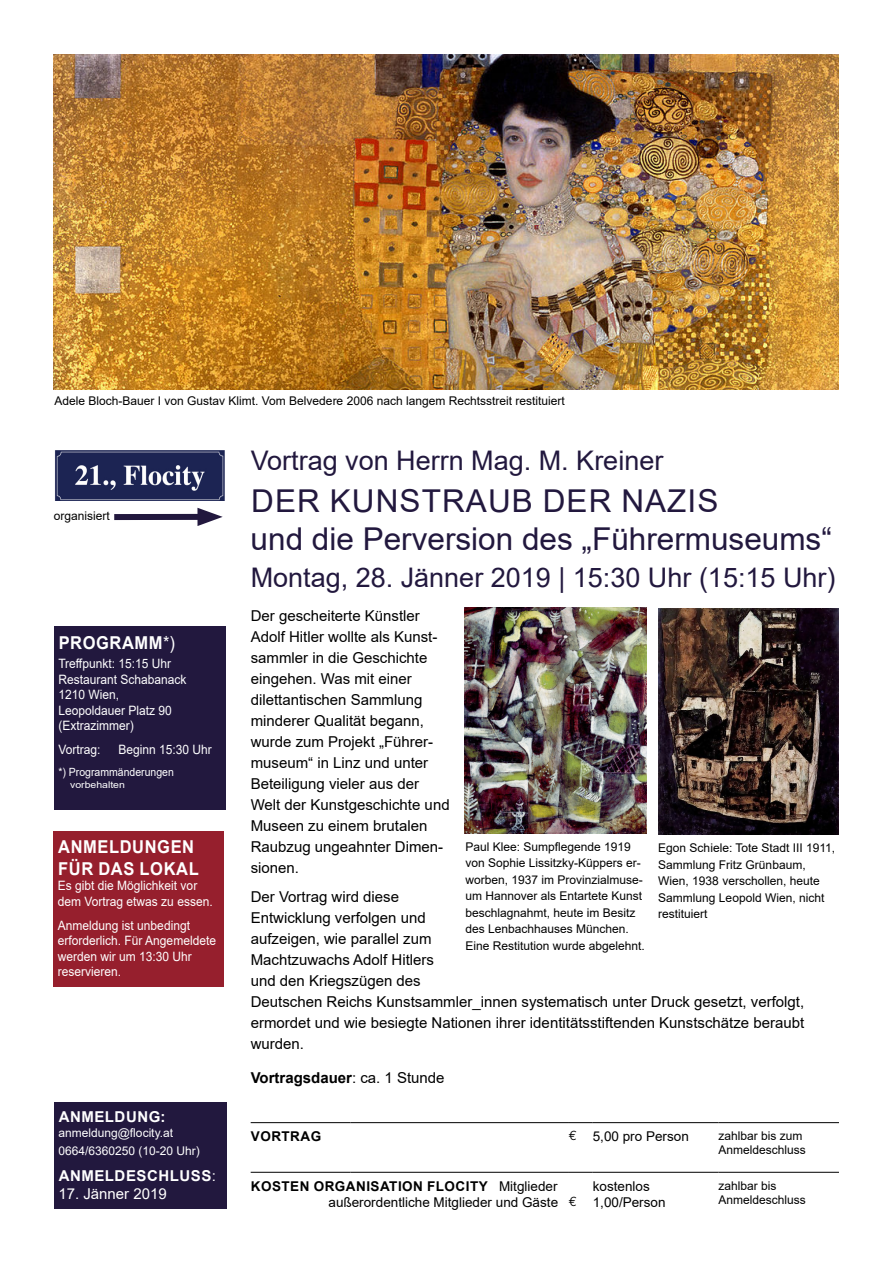
<style>
.page{position:relative;width:893px;height:1263px;background:#fff}
.page>*{position:absolute;margin:0;border:0;box-sizing:border-box;transform-origin:0 0}
.t1{font:31.5px/37.8px "Arial";color:#22183e}
.t2{font:27px "Arial";color:#22183e}
.t3{font:700 17.7px/21.3px "Arial";letter-spacing:.035em;color:#fff;scale:.93 1}
.t4{font:15px/21px "Arial";color:#000}
.t5{font:700 15px "Arial";letter-spacing:.035em;color:#fff}
.t6{font:700 15px "Arial";color:#000}
.t7{font:15px "Arial";color:#fff}
.t8{font:13.5px/16.2px "Arial";color:#000}
.t9{font:700 13.5px "Arial";letter-spacing:.035em;color:#000}
.t10{font:12.9px/15.5px "Arial";color:#fff;scale:.93 1}
.t11{font:12px/16.5px "Arial";color:#000}
.t12{font:12px/18px "Arial";color:#fff}
.t13{font:11.25px "Arial";color:#fff;scale:.93 1}
.t14{font:9.3px "Arial";color:#fff;scale:1.13 1}
.s1{font-weight:400}
.s2{font-family:"Euro Mono"}
.s3{font-weight:700}
</style>
<div class="page">
<hr style="left:251px;top:1122px;width:99px;height:1px;background:#000">
<hr style="left:350px;top:1122px;width:219px;height:1px;background:#000">
<svg style="left:569px;top:1122px;width:24px;height:1px"></svg>
<hr style="left:593px;top:1122px;width:125px;height:1px;background:#000">
<hr style="left:718px;top:1122px;width:121px;height:1px;background:#000">
<hr style="left:251px;top:1172px;width:99px;height:1px;background:#000">
<hr style="left:350px;top:1172px;width:219px;height:1px;background:#000">
<svg style="left:569px;top:1172px;width:24px;height:1px"></svg>
<hr style="left:593px;top:1172px;width:125px;height:1px;background:#000">
<hr style="left:718px;top:1172px;width:121px;height:1px;background:#000">
<div style="left:54px;top:626px;width:172px;height:183px;background:#22183e"></div>
<div style="left:54px;top:1103px;width:172px;height:106px;background:#22183e"></div>
<div style="left:114px;top:514px;width:94px;height:6px;background:#22183e"></div>
<svg style="left:197px;top:508px;width:26px;height:18px"></svg>
<img style="left:55px;top:451px;width:170px;height:50px">
<div style="left:54px;top:831px;width:170px;height:156px;background:#961f2d"></div>
<img style="left:54px;top:54px;width:785px;height:335px">
<img style="left:658px;top:609px;width:181px;height:226px">
<img style="left:464px;top:607px;width:182px;height:226px">
<p class="t11" style="left:55px;top:393px;width:512px">Adele Bloch-Bauer I von Gustav Klimt. Vom Belvedere 2006 nach langem Rechtsstreit restituiert</p>
<p class="t11" style="left:54px;top:508px;width:58px">organisiert</p>
<p class="t3" style="left:59px;top:632px;width:126px">PROGRAMM<span class="s1">*)</span></p>
<p class="t10" style="left:58px;top:656px;width:139px">Treffpunkt: 15:15 Uhr<br>Restaurant Schabanack<br>1210 Wien,<br>Leopoldauer Platz 90 (Extrazimmer)</p>
<p class="t10" style="left:58px;top:742px;width:47px">Vortrag:</p>
<p class="t10" style="left:118px;top:742px;width:102px">Beginn 15:30 Uhr</p>
<p class="t13" style="left:58px;top:765px;width:126px">*) Programmänderungen</p>
<p class="t14" style="left:70px;top:778px;width:50px">vorbehalten</p>
<p class="t3" style="left:58px;top:836px;width:153px">ANMELDUNGEN<br>FÜR DAS LOKAL</p>
<p class="t10" style="left:58px;top:878px;width:168px">Es gibt die Möglichkeit vor dem Vortrag etwas zu essen.</p>
<p class="t10" style="left:58px;top:917px;width:171px">Anmeldung ist unbedingt erforderlich. Für Angemeldete werden wir um 13:30 Uhr reservieren.</p>
<p class="t5" style="left:59px;top:1106px;width:108px">ANMELDUNG:</p>
<p class="t12" style="left:58px;top:1123px;width:143px">anmeldung@flocity.at<br>0664/6360250 (10-20 Uhr)</p>
<p class="t5" style="left:59px;top:1165px;width:159px">ANMELDESCHLUSS<span class="s1">:</span></p>
<p class="t7" style="left:58px;top:1183px;width:110px">17. Jänner 2019</p>
<h2 class="t2" style="left:251px;top:442px;width:414px">Vortrag von Herrn Mag. M. Kreiner</h2>
<h1 class="t1" style="left:251px;top:482px;width:583px">DER KUNSTRAUB DER NAZIS<br>und die Perversion des „Führermuseums“</h1>
<h2 class="t2" style="left:251px;top:559px;width:586px">Montag, 28. Jänner 2019 | 15:30 Uhr (15:15 Uhr)</h2>
<p class="t4" style="left:251px;top:605px;width:200px">Der gescheiterte Künstler<br>Adolf Hitler wollte als Kunst&shy;sammler in die Geschichte eingehen. Was mit einer dilettantischen Sammlung minderer Qualität begann, wurde zum Projekt „Führer&shy;museum“ in Linz und unter<br>Beteiligung vieler aus der<br>Welt der Kunstgeschichte und<br>Museen zu einem brutalen<br>Raubzug ungeahnter Dimen&shy;sionen.</p>
<p class="t4" style="left:251px;top:886px;width:555px">Der Vortrag wird diese<br>Entwicklung verfolgen und<br>aufzeigen, wie parallel zum<br>Machtzuwachs Adolf Hitlers<br>und den Kriegszügen des<br>Deutschen Reichs Kunstsammler_innen systematisch unter Druck gesetzt, verfolgt, ermordet und wie besiegte Nationen ihrer identitätsstiftenden Kunstschätze beraubt wurden.</p>
<p class="t6" style="left:251px;top:1067px;width:195px">Vortragsdauer<span class="s1">: ca. 1 Stunde</span></p>
<p class="t11" style="left:465px;top:838px;width:181px">Paul Klee: Sumpflegende 1919 von Sophie Lissitzky-Küppers er&shy;worben, 1937 im Provinzialmuse&shy;um Hannover als Entartete Kunst beschlagnahmt, heute im Besitz des Lenbachhauses München.<br>Eine Restitution wurde abgelehnt.</p>
<p class="t11" style="left:658px;top:840px;width:179px">Egon Schiele: Tote Stadt III 1911,<br>Sammlung Fritz Grünbaum,<br>Wien, 1938 verschollen, heute<br>Sammlung Leopold Wien, nicht restituiert</p>
<p class="t9" style="left:251px;top:1127px;width:72px">VORTRAG</p>
<p class="t8" style="left:569px;top:1128px;width:121px"><span class="s2">E</span> 5,00 pro Person</p>
<p class="t11" style="left:718px;top:1128px;width:89px;line-height:14.4px">zahlbar bis zum<br>Anmeldeschluss</p>
<p class="t8" style="left:329px;top:1178px;width:250px;text-indent:-78px"><span class="s3">KOSTEN ORGANISATION FLOCITY</span> Mitglieder außerordentliche Mitglieder und Gäste <span class="s2">E</span></p>
<p class="t8" style="left:593px;top:1178px;width:74px">kostenlos<br>1,00/Person</p>
<p class="t11" style="left:718px;top:1178px;width:89px;line-height:14.4px">zahlbar bis<br>Anmeldeschluss</p>
</div>
